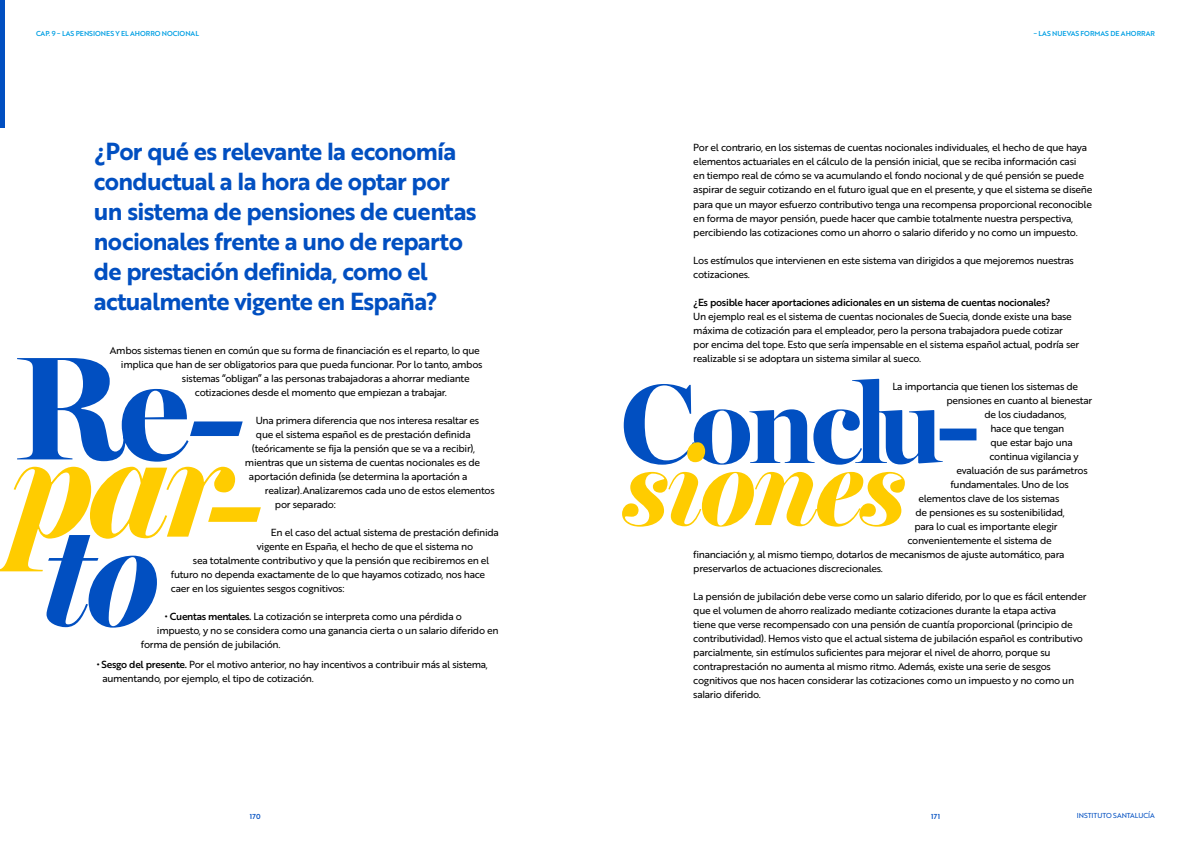
<style>
.page{position:relative;width:1191px;height:842px;background:#fff}
.page>*{position:absolute;margin:0;border:0;box-sizing:border-box;transform-origin:0 0}
.t1{font:24px/30px "Brother 1816 Bold";letter-spacing:-.03em;color:#014fc1}
.t2{font:10px/14px "Brother 1816 Regular";letter-spacing:-.03em;color:#000}
.t3{font:10px "Brother 1816 Medium";letter-spacing:-.03em;color:#000}
.t4{font:7px "Brother 1816 Medium";color:#009fe3}
.t5{font:7px "Brother 1816 Regular";color:#014fc1}
.t6{font:7px "Brother 1816 Medium";letter-spacing:.04em;color:#014fc1}
.s1{font-family:"Brother 1816 Medium"}
</style>
<div class="page">
<svg style="left:0;top:358px;width:261px;height:270px"></svg>
<svg style="left:622px;top:379px;width:354px;height:148px"></svg>
<div style="left:0;top:0;width:5px;height:128px;background:#014fc1"></div>
<p class="t4" style="left:36px;top:28px;width:165px">CAP. 9 ~ LAS PENSIONES Y EL AHORRO NOCIONAL</p>
<h1 class="t1" style="left:94px;top:135px;width:384px">¿Por qué es relevante la economía conductual a la hora de optar por un sistema de pensiones de cuentas nocionales frente a uno de reparto de prestación definida, como el actualmente vigente en España?</h1>
<p class="t2" style="left:110px;top:343px;width:371px">Ambos sistemas tienen en común que su forma de financiación es el reparto, lo que</p>
<p class="t2" style="left:121px;top:357px;width:363px">implica que han de ser obligatorios para que pueda funcionar. Por lo tanto, ambos</p>
<p class="t2" style="left:182px;top:371px;width:289px">sistemas “obligan” a las personas trabajadoras a ahorrar mediante</p>
<p class="t2" style="left:195px;top:385px;width:253px">cotizaciones desde el momento que empiezan a trabajar.</p>
<p class="t2" style="left:256px;top:413px;width:225px">Una primera diferencia que nos interesa resaltar es</p>
<p class="t2" style="left:256px;top:427px;width:216px">que el sistema español es de prestación definida</p>
<p class="t2" style="left:252px;top:441px;width:225px">(teóricamente se fija la pensión que se va a recibir),</p>
<p class="t2" style="left:245px;top:455px;width:237px">mientras que un sistema de cuentas nocionales es de</p>
<p class="t2" style="left:249px;top:469px;width:220px">aportación definida (se determina la aportación a</p>
<p class="t2" style="left:265px;top:483px;width:231px">realizar).Analizaremos cada uno de estos elementos</p>
<p class="t2" style="left:275px;top:497px;width:62px">por separado:</p>
<p class="t2" style="left:271px;top:525px;width:229px">En el caso del actual sistema de prestación definida</p>
<p class="t2" style="left:257px;top:539px;width:218px">vigente en España, el hecho de que el sistema no</p>
<p class="t2" style="left:193px;top:553px;width:298px">sea totalmente contributivo y que la pensión que recibiremos en el</p>
<p class="t2" style="left:171px;top:567px;width:316px">futuro no dependa exactamente de lo que hayamos cotizado, nos hace</p>
<p class="t2" style="left:171px;top:581px;width:175px">caer en los siguientes sesgos cognitivos:</p>
<p class="t2" style="left:165px;top:609px;width:298px"><span class="s1">• Cuentas mentales.</span> La cotización se interpreta como una pérdida o</p>
<p class="t2" style="left:157px;top:623px;width:343px">impuesto, y no se considera como una ganancia cierta o un salario diferido en</p>
<p class="t2" style="left:141px;top:637px;width:141px">forma de pensión de jubilación.</p>
<p class="t2" style="left:102px;top:657px;width:387px;text-indent:-6px"><span class="s1">• Sesgo del presente.</span> Por el motivo anterior, no hay incentivos a contribuir más al sistema, aumentando, por ejemplo, el tipo de cotización.</p>
<p class="t4" style="left:1033px;top:28px;width:123px">~ LAS NUEVAS FORMAS DE AHORRAR</p>
<p class="t2" style="left:693px;top:140px;width:401px">Por el contrario, en los sistemas de cuentas nocionales individuales, el hecho de que haya elementos actuariales en el cálculo de la pensión inicial, que se reciba información casi<br>en tiempo real de cómo se va acumulando el fondo nocional y de qué pensión se puede aspirar de seguir cotizando en el futuro igual que en el presente, y que el sistema se diseñe para que un mayor esfuerzo contributivo tenga una recompensa proporcional reconocible en forma de mayor pensión, puede hacer que cambie totalmente nuestra perspectiva, percibiendo las cotizaciones como un ahorro o salario diferido y no como un impuesto.</p>
<p class="t2" style="left:693px;top:252px;width:382px">Los estímulos que intervienen en este sistema van dirigidos a que mejoremos nuestras cotizaciones.</p>
<p class="t3" style="left:693px;top:294px;width:358px">¿Es posible hacer aportaciones adicionales en un sistema de cuentas nocionales?</p>
<p class="t2" style="left:693px;top:308px;width:387px">Un ejemplo real es el sistema de cuentas nocionales de Suecia, donde existe una base máxima de cotización para el empleador, pero la persona trabajadora puede cotizar por encima del tope. Esto que sería impensable en el sistema español actual, podría ser realizable si se adoptara un sistema similar al sueco.</p>
<p class="t2" style="left:892px;top:378px;width:187px">La importancia que tienen los sistemas de</p>
<p class="t2" style="left:946px;top:392px;width:147px">pensiones en cuanto al bienestar</p>
<p class="t2" style="left:984px;top:406px;width:83px">de los ciudadanos,</p>
<p class="t2" style="left:990px;top:420px;width:75px">hace que tengan</p>
<p class="t2" style="left:990px;top:434px;width:84px">que estar bajo una</p>
<p class="t2" style="left:989px;top:448px;width:91px">continua vigilancia y</p>
<p class="t2" style="left:956px;top:462px;width:133px">evaluación de sus parámetros</p>
<p class="t2" style="left:950px;top:476px;width:120px">fundamentales. Uno de los</p>
<p class="t2" style="left:918px;top:490px;width:142px">elementos clave de los sistemas</p>
<p class="t2" style="left:915px;top:504px;width:151px">de pensiones es su sostenibilidad,</p>
<p class="t2" style="left:914px;top:518px;width:145px">para lo cual es importante elegir</p>
<p class="t2" style="left:907px;top:532px;width:146px">convenientemente el sistema de</p>
<p class="t2" style="left:693px;top:546px;width:372px">financiación y, al mismo tiempo, dotarlos de mecanismos de ajuste automático, para</p>
<p class="t2" style="left:693px;top:560px;width:191px">preservarlos de actuaciones discrecionales.</p>
<p class="t2" style="left:693px;top:588px;width:395px">La pensión de jubilación debe verse como un salario diferido, por lo que es fácil entender que el volumen de ahorro realizado mediante cotizaciones durante la etapa activa<br>tiene que verse recompensado con una pensión de cuantía proporcional (principio de contributividad). Hemos visto que el actual sistema de jubilación español es contributivo parcialmente, sin estímulos suficientes para mejorar el nivel de ahorro, porque su contraprestación no aumenta al mismo ritmo. Además, existe una serie de sesgos cognitivos que nos hacen considerar las cotizaciones como un impuesto y no como un salario diferido.</p>
<p class="t6" style="left:250px;top:811px;width:12px">170</p>
<p class="t6" style="left:931px;top:811px;width:11px">171</p>
<p class="t5" style="left:1076px;top:811px;width:80px">INSTITUTO SANTALUCÍA</p>
</div>
